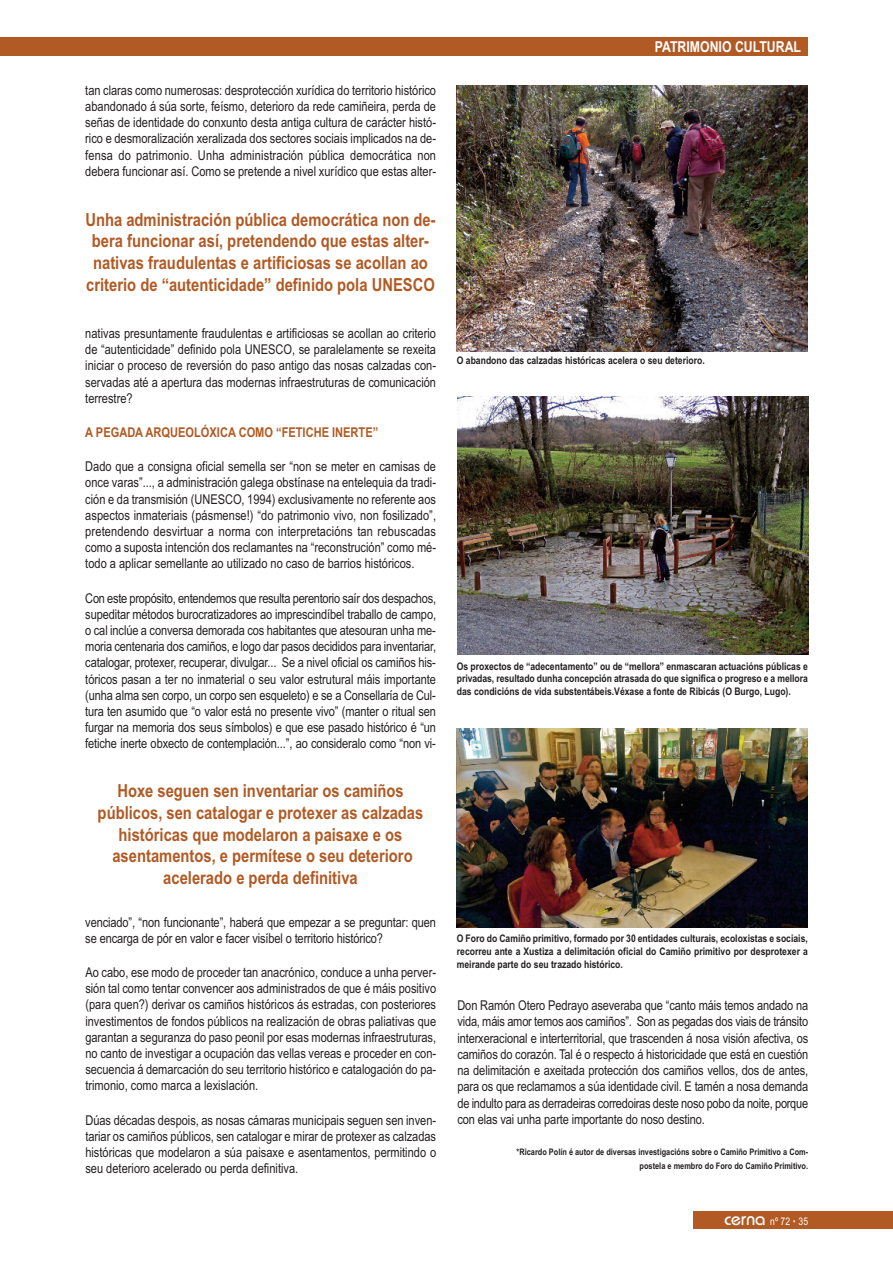
<style>
.page{position:relative;width:893px;height:1263px;background:#fff}
.page>*{position:absolute;margin:0;border:0;box-sizing:border-box;transform-origin:0 0}
.t1{font:700 18px/21.6px "Arial Narrow";color:#b15a24;text-align:center}
.t2{font:700 15px "Arial Narrow";color:#fff}
.t3{font:13.5px/16.2px "Arial Narrow";color:#231f20;text-align:justify}
.t4{font:700 13.5px "Arial Narrow";color:#b15a24}
.t5{font:700 10.5px/12.6px "Arial Narrow";color:#231f20;text-align:justify}
.t6{font:10.5px "Arial Narrow";color:#fff}
.t7{font:700 9px/14.1px "Arial Narrow";color:#231f20;text-align:right}
.s1{font-family:"Bauhaus";font-size:18px}
.s2{font-weight:700;font-size:13.5px}
</style>
<div class="page">
<div style="left:693px;top:1212px;width:200px;height:17px;background:#b15a24"></div>
<div style="left:0;top:37px;width:808px;height:18px;background:#b15a24"></div>
<img style="left:457px;top:85px;width:351px;height:266px">
<img style="left:457px;top:396px;width:351px;height:259px">
<img style="left:457px;top:728px;width:351px;height:199px">
<p class="t3" style="left:85px;top:82px;width:352px">tan claras como numerosas: desprotección xurídica do territorio histórico abandonado á súa sorte, feísmo, deterioro da rede camiñeira, perda de señas de identidade do conxunto desta antiga cultura de carácter histó&shy;rico e desmoralización xeralizada dos sectores sociais implicados na de&shy;fensa do patrimonio. Unha administración pública democrática non debera funcionar así. Como se pretende a nivel xurídico que estas alter-</p>
<h1 class="t1" style="left:85px;top:209px;width:352px">Unha administración pública democrática non de&shy;bera funcionar así, pretendendo que estas alter&shy;nativas fraudulentas e artificiosas se acollan ao criterio de “autenticidade” definido pola UNESCO</h1>
<p class="t3" style="left:85px;top:325px;width:352px">nativas presuntamente fraudulentas e artificiosas se acollan ao criterio de “autenticidade” definido pola UNESCO, se paralelamente se rexeita iniciar o proceso de reversión do paso antigo das nosas calzadas con&shy;servadas até a apertura das modernas infraestruturas de comunicación terrestre?</p>
<p class="t4" style="left:85px;top:424px;width:294px">A PEGADA ARQUEOLÓXICA COMO “FETICHE INERTE”</p>
<p class="t3" style="left:85px;top:458px;width:352px">Dado que a consigna oficial semella ser “non se meter en camisas de once varas”..., a administración galega obstínase na entelequia da tradi&shy;ción e da transmisión (UNESCO, 1994) exclusivamente no referente aos aspectos inmateriais (pásmense!) “do patrimonio vivo, non fosilizado”, pretendendo desvirtuar a norma con interpretacións tan rebuscadas como a suposta intención dos reclamantes na “reconstrución” como mé&shy;todo a aplicar semellante ao utilizado no caso de barrios históricos.</p>
<p class="t3" style="left:85px;top:590px;width:352px">Con este propósito, entendemos que resulta perentorio saír dos despachos, supeditar métodos burocratizadores ao imprescindíbel traballo de campo, o cal inclúe a conversa demorada cos habitantes que atesouran unha me&shy;moria centenaria dos camiños, e logo dar pasos decididos para inventariar, catalogar, protexer, recuperar, divulgar... Se a nivel oficial os camiños his&shy;tóricos pasan a ter no inmaterial o seu valor estrutural máis importante (unha alma sen corpo, un corpo sen esqueleto) e se a Consellaría de Cul&shy;tura ten asumido que “o valor está no presente vivo” (manter o ritual sen furgar na memoria dos seus símbolos) e que ese pasado histórico é “un fetiche inerte obxecto de contemplación...”, ao consideralo como “non vi-</p>
<h1 class="t1" style="left:98px;top:780px;width:327px">Hoxe seguen sen inventariar os camiños públicos, sen catalogar e protexer as calzadas históricas que modelaron a paisaxe e os asentamentos, e permítese o seu deterioro acelerado e perda definitiva</h1>
<p class="t3" style="left:85px;top:914px;width:352px">venciado”, “non funcionante”, haberá que empezar a se preguntar: quen se encarga de pór en valor e facer visíbel o territorio histórico?</p>
<p class="t3" style="left:85px;top:964px;width:352px">Ao cabo, ese modo de proceder tan anacrónico, conduce a unha perver&shy;sión tal como tentar convencer aos administrados de que é máis positivo (para quen?) derivar os camiños históricos ás estradas, con posteriores investimentos de fondos públicos na realización de obras paliativas que garantan a seguranza do paso peonil por esas modernas infraestruturas, no canto de investigar a ocupación das vellas vereas e proceder en con&shy;secuencia á demarcación do seu territorio histórico e catalogación do pa&shy;trimonio, como marca a lexislación.</p>
<p class="t3" style="left:85px;top:1112px;width:352px">Dúas décadas despois, as nosas cámaras municipais seguen sen inven&shy;tariar os camiños públicos, sen catalogar e mirar de protexer as calzadas históricas que modelaron a súa paisaxe e asentamentos, permitindo o seu deterioro acelerado ou perda definitiva.</p>
<p class="t2" style="left:655px;top:38px;width:148px">PATRIMONIO CULTURAL</p>
<p class="t5" style="left:457px;top:354px;width:249px">O abandono das calzadas históricas acelera o seu deterioro.</p>
<p class="t5" style="left:457px;top:660px;width:352px">Os proxectos de “adecentamento” ou de “mellora” enmascaran actuacións públicas e privadas, resultado dunha concepción atrasada do que significa o progreso e a mellora das condicións de vida substentábeis.Véxase a fonte de Ribicás (O Burgo, Lugo).</p>
<p class="t5" style="left:457px;top:932px;width:352px">O Foro do Camiño primitivo, formado por 30 entidades culturais, ecoloxistas e sociais, recorreu ante a Xustiza a delimitación oficial do Camiño primitivo por desprotexer a meirande parte do seu trazado histórico.</p>
<p class="t3" style="left:457px;top:997px;width:352px">Don Ramón Otero Pedrayo aseveraba que “canto máis temos andado na vida, máis amor temos aos camiños”. Son as pegadas dos viais de tránsito interxeracional e interterritorial, que trascenden á nosa visión afectiva, os camiños do corazón. Tal é o respecto á historicidade que está en cuestión na delimitación e axeitada protección dos camiños vellos, dos de antes, para os que reclamamos a súa identidade civil. E tamén a nosa demanda de indulto para as derradeiras corredoiras deste noso pobo da noite, porque con elas vai unha parte importante do noso destino.</p>
<p class="t7" style="left:517px;top:1144px;width:293px">*Ricardo Polín é autor de diversas investigacións sobre o Camiño Primitivo a Com&shy;postela e membro do Foro do Camiño Primitivo.</p>
<p class="t6" style="left:724px;top:1215px;width:86px"><span class="s1">cerna</span> nº 72 <span class="s2">·</span> 35</p>
</div>
